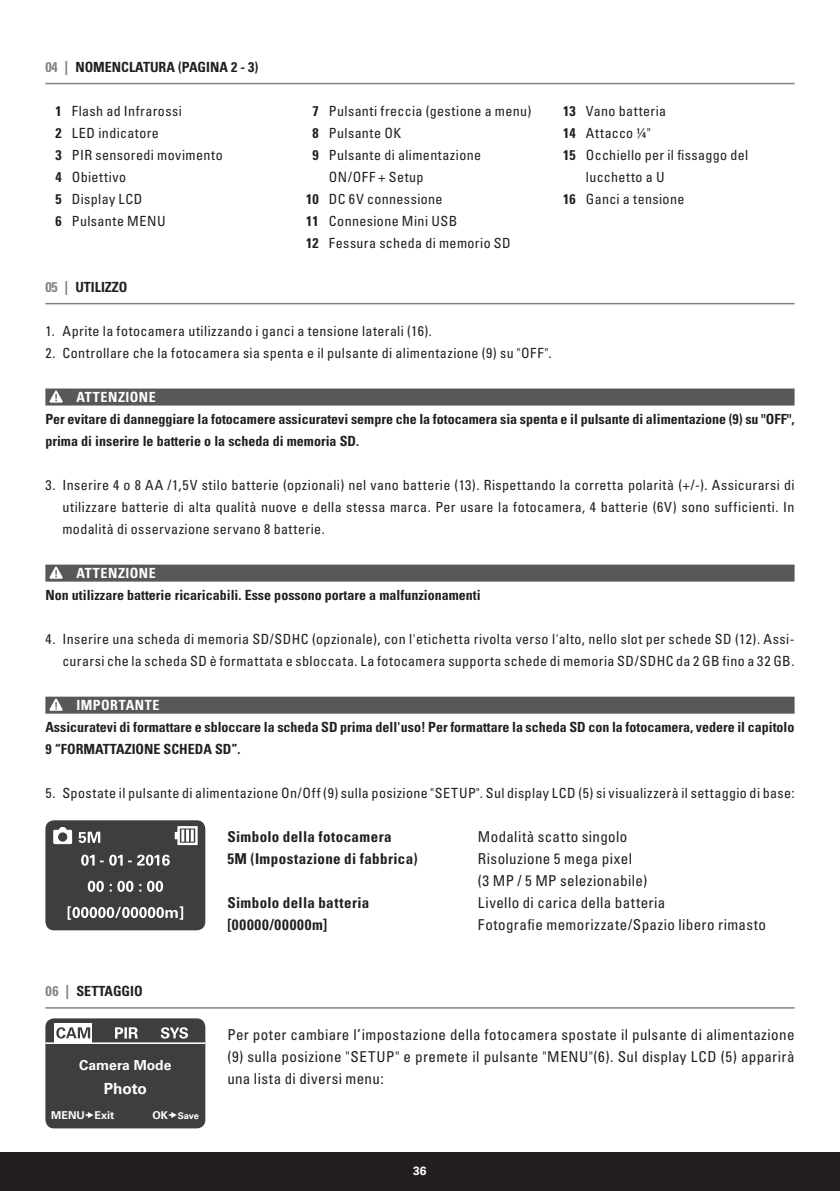
<style>
.page{position:relative;width:840px;height:1191px;background:#fff}
.page>*{position:absolute;margin:0;border:0;box-sizing:border-box;transform-origin:0 0}
.t1{font:700 15.4px "Univers LTCYR 65";color:#fff}
.t2{font:condensed 15px/22px "Univers LTCYR 57";letter-spacing:.025em;color:#231f20}
.t3{font:15px "Univers LTCYR 67 Bold Cond";letter-spacing:.025em;color:#231f20}
.t4{font:15px "Univers LTCYR 67 Bold Cond";letter-spacing:.06em;color:#231f20}
.t5{font:condensed 14px/22px "Univers LTCYR 57";letter-spacing:.03em;color:#231f20}
.t6{font:14px/22px "Univers LTCYR 67 Bold Cond";color:#231f20;text-align:justify}
.t7{font:14px "Univers LTCYR 67 Bold Cond";letter-spacing:.035em;color:#fff}
.t8{font:700 13.8px "Univers LTCYR 65";color:#fff}
.t9{font:700 12px "Univers LTCYR 65";color:#fff}
.t10{font:700 10.8px "Univers LTCYR 65";color:#fff}
.t11{font:700 9.2px "Univers LTCYR 65";color:#fff}
.s1{color:#808285}
.s2{font-size:10.8px}
</style>
<div class="page">
<div style="left:0;top:1152px;width:839px;height:39px;background:#231f20"></div>
<hr style="left:45px;top:83px;width:749px;height:1px;background:#808285">
<hr style="left:45px;top:303px;width:749px;height:1px;background:#808285">
<div style="left:45px;top:388px;width:749px;height:17px;background:#57585a"></div>
<div style="left:45px;top:564px;width:749px;height:17px;background:#57585a"></div>
<div style="left:45px;top:696px;width:749px;height:17px;background:#57585a"></div>
<hr style="left:45px;top:1007px;width:749px;height:1px;background:#808285">
<svg style="left:50px;top:390px;width:12px;height:12px"></svg>
<svg style="left:50px;top:566px;width:12px;height:12px"></svg>
<svg style="left:50px;top:698px;width:12px;height:12px"></svg>
<div style="left:45px;top:820px;width:160px;height:110px;background:#3e3e3f;border-radius:9px"></div>
<svg style="left:68px;top:906px;width:115px;height:13px"></svg>
<svg style="left:88px;top:880px;width:75px;height:12px"></svg>
<svg style="left:81px;top:854px;width:89px;height:11px"></svg>
<svg style="left:53px;top:827px;width:20px;height:17px"></svg>
<div style="left:59px;top:833px;width:8px;height:8px;background:#3e3e3f;border-radius:50%"></div>
<div style="left:58px;top:832px;width:9px;height:9px;border:1px solid #3e3e3f;border-radius:50%"></div>
<svg style="left:79px;top:831px;width:21px;height:12px"></svg>
<div style="left:177px;top:826px;width:20px;height:19px;border:2px solid #fff"></div>
<svg style="left:175px;top:829px;width:19px;height:12px"></svg>
<div style="left:45px;top:1018px;width:160px;height:110px;background:#3e3e3f;border-radius:9px"></div>
<div style="left:54px;top:1023px;width:38px;height:19px;background:#fff"></div>
<svg style="left:56px;top:1027px;width:34px;height:11px"></svg>
<svg style="left:115px;top:1027px;width:23px;height:11px"></svg>
<svg style="left:161px;top:1027px;width:27px;height:11px"></svg>
<hr style="left:45px;top:1042px;width:160px;height:2px;background:#fff">
<p class="t6" style="left:45px;top:56px;width:214px"><span class="s1">04 |</span> NOMENCLATURA (PAGINA 2 - 3)</p>
<p class="t6" style="left:55px;top:100px;width:8px">1<br>2<br>3<br>4<br>5<br>6</p>
<p class="t5" style="left:72px;top:100px;width:152px">Flash ad Infrarossi<br>LED indicatore<br>PIR sensoredi movimento<br>Obiettivo<br>Display LCD<br>Pulsante MENU</p>
<p class="t6" style="left:312px;top:100px;width:8px">7<br>8<br>9</p>
<p class="t6" style="left:306px;top:188px;width:14px">10<br>11<br>12</p>
<p class="t5" style="left:329px;top:100px;width:204px">Pulsanti freccia (gestione a menu)<br>Pulsante OK<br>Pulsante di alimentazione<br>ON/OFF + Setup<br>DC 6V connessione<br>Connesione Mini USB<br>Fessura scheda di memorio SD</p>
<p class="t6" style="left:563px;top:100px;width:14px">13<br>14<br>15</p>
<p class="t6" style="left:563px;top:188px;width:14px">16</p>
<p class="t5" style="left:585px;top:100px;width:164px">Vano batteria<br>Attacco ¼"<br>Occhiello per il fissaggo del lucchetto a U<br>Ganci a tensione</p>
<p class="t6" style="left:45px;top:276px;width:84px"><span class="s1">05 |</span> UTILIZZO</p>
<p class="t5" style="left:45px;top:320px;width:388px">1. Aprite la fotocamera utilizzando i ganci a tensione laterali (16).</p>
<p class="t5" style="left:45px;top:342px;width:507px">2. Controllare che la fotocamera sia spenta e il pulsante di alimentazione (9) su "OFF".</p>
<p class="t7" style="left:76px;top:388px;width:81px">ATTENZIONE</p>
<p class="t6" style="left:45px;top:408px;width:750px">Per evitare di danneggiare la fotocamere assicuratevi sempre che la fotocamera sia spenta e il pulsante di alimentazione (9) su "OFF", prima di inserire le batterie o la scheda di memoria SD.</p>
<p class="t5" style="left:62px;top:474px;width:733px;text-align:justify;text-indent:-17px">3. Inserire 4 o 8 AA /1,5V stilo batterie (opzionali) nel vano batterie (13). Rispettando la corretta polarità (+/-). Assicurarsi di utilizzare batterie di alta qualità nuove e della stessa marca. Per usare la fotocamera, 4 batterie (6V) sono sufficienti. In modalità di osservazione servano 8 batterie.</p>
<p class="t7" style="left:76px;top:564px;width:81px">ATTENZIONE</p>
<p class="t6" style="left:45px;top:584px;width:436px">Non utilizzare batterie ricaricabili. Esse possono portare a malfunzionamenti</p>
<p class="t5" style="left:45px;top:628px;width:750px;text-align:right">4. Inserire una scheda di memoria SD/SDHC (opzionale), con l'etichetta rivolta verso l'alto, nello slot per schede SD (12). Assi&shy;curarsi che la scheda SD è formattata e sbloccata. La fotocamera supporta schede di memoria SD/SDHC da 2 GB fino a 32 GB.</p>
<p class="t7" style="left:76px;top:696px;width:85px">IMPORTANTE</p>
<p class="t6" style="left:45px;top:716px;width:750px">Assicuratevi di formattare e sbloccare la scheda SD prima dell'uso! Per formattare la scheda SD con la fotocamera, vedere il capitolo<br>9 “FORMATTAZIONE SCHEDA SD”.</p>
<p class="t5" style="left:45px;top:782px;width:750px">5. Spostate il pulsante di alimentazione On/Off (9) sulla posizione "SETUP". Sul display LCD (5) si visualizzerà il settaggio di base:</p>
<p class="t3" style="left:227px;top:827px;width:166px">Simbolo della fotocamera</p>
<p class="t2" style="left:477px;top:825px;width:151px">Modalità scatto singolo</p>
<p class="t3" style="left:227px;top:849px;width:192px">5M (Impostazione di fabbrica)</p>
<p class="t2" style="left:477px;top:847px;width:171px">Risoluzione 5 mega pixel<br>(3 MP / 5 MP selezionabile)</p>
<p class="t3" style="left:227px;top:893px;width:143px">Simbolo della batteria</p>
<p class="t2" style="left:477px;top:891px;width:189px">Livello di carica della batteria</p>
<p class="t4" style="left:227px;top:915px;width:101px">[00000/00000m]</p>
<p class="t2" style="left:477px;top:913px;width:289px">Fotografie memorizzate/Spazio libero rimasto</p>
<p class="t6" style="left:45px;top:980px;width:99px"><span class="s1">06 |</span> SETTAGGIO</p>
<p class="t8" style="left:79px;top:1055px;width:94px">Camera Mode</p>
<p class="t1" style="left:104px;top:1078px;width:45px">Photo</p>
<p class="t10" style="left:51px;top:1107px;width:64px">MENU Exit</p>
<p class="t11" style="left:152px;top:1108px;width:48px"><span class="s2">OK</span> Save</p>
<p class="t2" style="left:227px;top:1023px;width:568px;text-align:justify">Per poter cambiare l’impostazione della fotocamera spostate il pulsante di alimentazione (9) sulla posizione "SETUP" e premete il pulsante "MENU"(6). Sul display LCD (5) apparirà una lista di diversi menu:</p>
<p class="t9" style="left:413px;top:1161px;width:15px">36</p>
</div>
